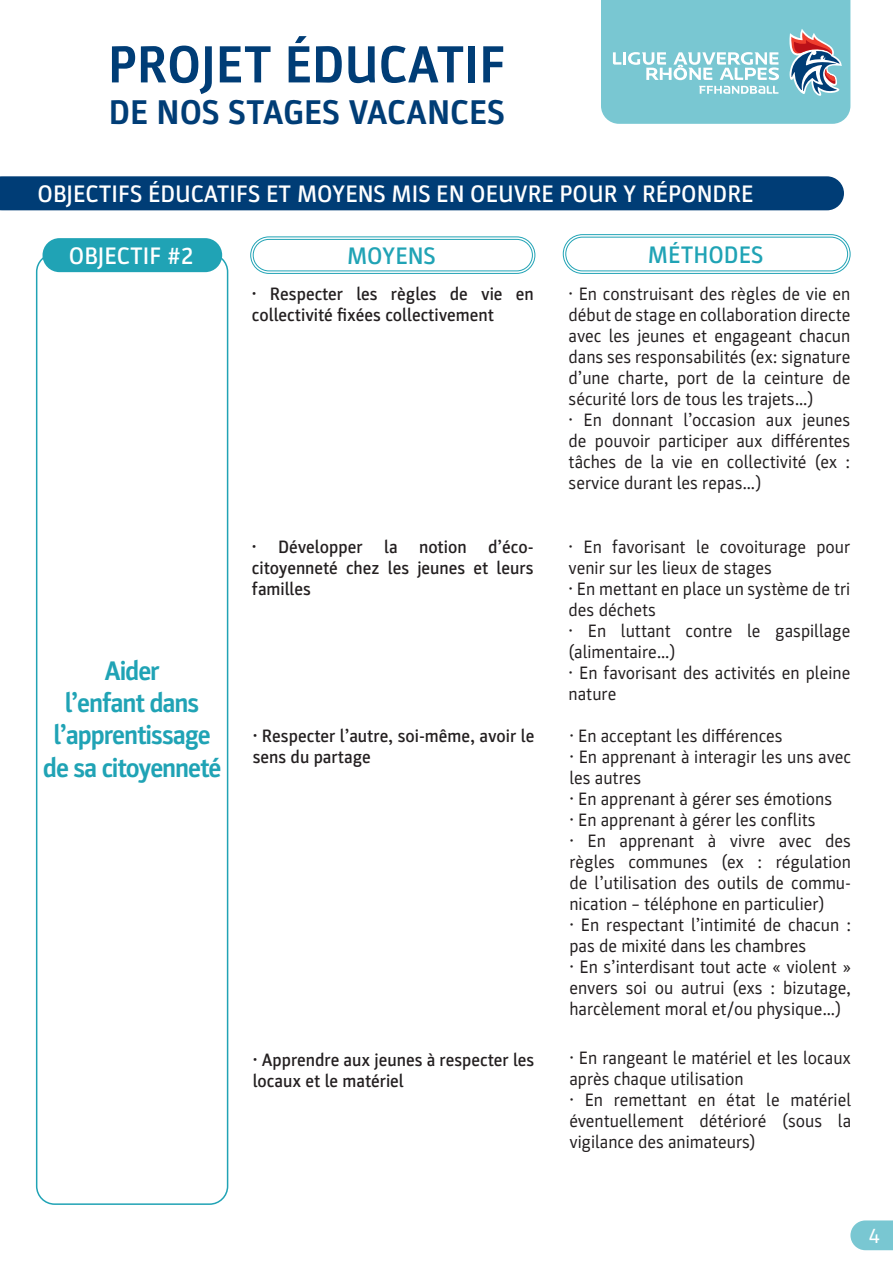
<style>
.page{position:relative;width:893px;height:1263px;background:#fff}
.page>*{position:absolute;margin:0;border:0;box-sizing:border-box;transform-origin:0 0}
.t1{font:700 52.5px "Parka";color:#003d76}
.t2{font:700 34.5px "Parka";color:#003d76}
.t3{font:700 27px/32.4px "Parka";letter-spacing:-.04em;color:#20a3b5;text-align:center}
.t4{font:500 24px "Parka";color:#fff}
.t5{font:500 24px "Parka";color:#20a3b5}
.t6{font:21px "Parka";color:#fff}
.t7{font:18px/21px "Parka";color:#231f20}
.t8{font:500 18px/21px "Parka";color:#231f20}
</style>
<div class="page">
<div style="left:36px;top:253px;width:192px;height:952px;border:2px solid #20a3b5;border-radius:18px"></div>
<div style="left:0;top:176px;width:844px;height:34px;background:#003d76"></div>
<div style="left:43px;top:238px;width:179px;height:34px;background:#20a3b5;border-radius:17px"></div>
<div style="left:250px;top:237px;width:285px;height:37px;border:1px solid #20a3b5;border-radius:18px"></div>
<div style="left:253px;top:239px;width:280px;height:32px;border:1px solid #20a3b5;border-radius:16px"></div>
<div style="left:563px;top:234px;width:287px;height:40px;border:1px solid #20a3b5;border-radius:19px"></div>
<div style="left:565px;top:237px;width:283px;height:34px;border:1px solid #20a3b5;border-radius:17px"></div>
<svg style="left:850px;top:1220px;width:43px;height:30px"></svg>
<svg style="left:601px;top:0;width:249px;height:124px;background:#84c6d1"></svg>
<p class="t1" style="left:108px;top:35px;width:399px">PROJET ÉDUCATIF</p>
<p class="t2" style="left:109px;top:93px;width:398px">DE NOS STAGES VACANCES</p>
<p class="t4" style="left:38px;top:181px;width:717px">OBJECTIFS ÉDUCATIFS ET MOYENS MIS EN OEUVRE POUR Y RÉPONDRE</p>
<p class="t4" style="left:69px;top:243px;width:126px">OBJECTIF #2</p>
<p class="t5" style="left:347px;top:243px;width:90px">MOYENS</p>
<p class="t5" style="left:648px;top:242px;width:117px">MÉTHODES</p>
<p class="t3" style="left:43px;top:654px;width:180px">Aider<br>l’enfant dans l’apprentissage de sa citoyenneté</p>
<p class="t8" style="left:252px;top:284px;width:283px">• Respecter les règles de vie en collectivité fixées collectivement</p>
<p class="t7" style="left:569px;top:284px;width:283px;text-align:justify">• En construisant des règles de vie en début de stage en collaboration directe avec les jeunes et engageant chacun dans ses responsabilités (ex: signature d’une charte, port de la ceinture de sécurité lors de tous les trajets…)</p>
<p class="t7" style="left:569px;top:410px;width:283px;text-align:justify">• En donnant l’occasion aux jeunes de pouvoir participer aux différentes tâches de la vie en collectivité (ex : service durant les repas…)</p>
<p class="t8" style="left:252px;top:536px;width:283px;text-align:justify">• Développer la notion d’éco&shy;citoyenneté chez les jeunes et leurs familles</p>
<p class="t7" style="left:569px;top:536px;width:283px">• En favorisant le covoiturage pour venir sur les lieux de stages</p>
<p class="t7" style="left:569px;top:578px;width:283px">• En mettant en place un système de tri des déchets</p>
<p class="t7" style="left:569px;top:620px;width:283px">• En luttant contre le gaspillage (alimentaire…)</p>
<p class="t7" style="left:569px;top:662px;width:283px">• En favorisant des activités en pleine nature</p>
<p class="t8" style="left:253px;top:725px;width:283px">• Respecter l’autre, soi-même, avoir le sens du partage</p>
<p class="t7" style="left:569px;top:725px;width:215px">• En acceptant les différences</p>
<p class="t7" style="left:569px;top:746px;width:283px">• En apprenant à interagir les uns avec les autres</p>
<p class="t7" style="left:569px;top:788px;width:264px">• En apprenant à gérer ses émotions</p>
<p class="t7" style="left:569px;top:809px;width:248px">• En apprenant à gérer les conflits</p>
<p class="t7" style="left:569px;top:830px;width:283px;text-align:justify">• En apprenant à vivre avec des règles communes (ex : régulation de l’utilisation des outils de commu&shy;nication – téléphone en particulier)</p>
<p class="t7" style="left:569px;top:914px;width:283px">• En respectant l’intimité de chacun : pas de mixité dans les chambres</p>
<p class="t7" style="left:569px;top:956px;width:283px;text-align:justify">• En s’interdisant tout acte « violent » envers soi ou autrui (exs : bizutage, harcèlement moral et/ou physique…)</p>
<p class="t8" style="left:253px;top:1050px;width:283px">• Apprendre aux jeunes à respecter les locaux et le matériel</p>
<p class="t7" style="left:569px;top:1048px;width:283px">• En rangeant le matériel et les locaux après chaque utilisation</p>
<p class="t7" style="left:569px;top:1090px;width:283px;text-align:justify">• En remettant en état le matériel éventuellement détérioré (sous la vigilance des animateurs)</p>
<p class="t6" style="left:869px;top:1224px;width:12px">4</p>
</div>
